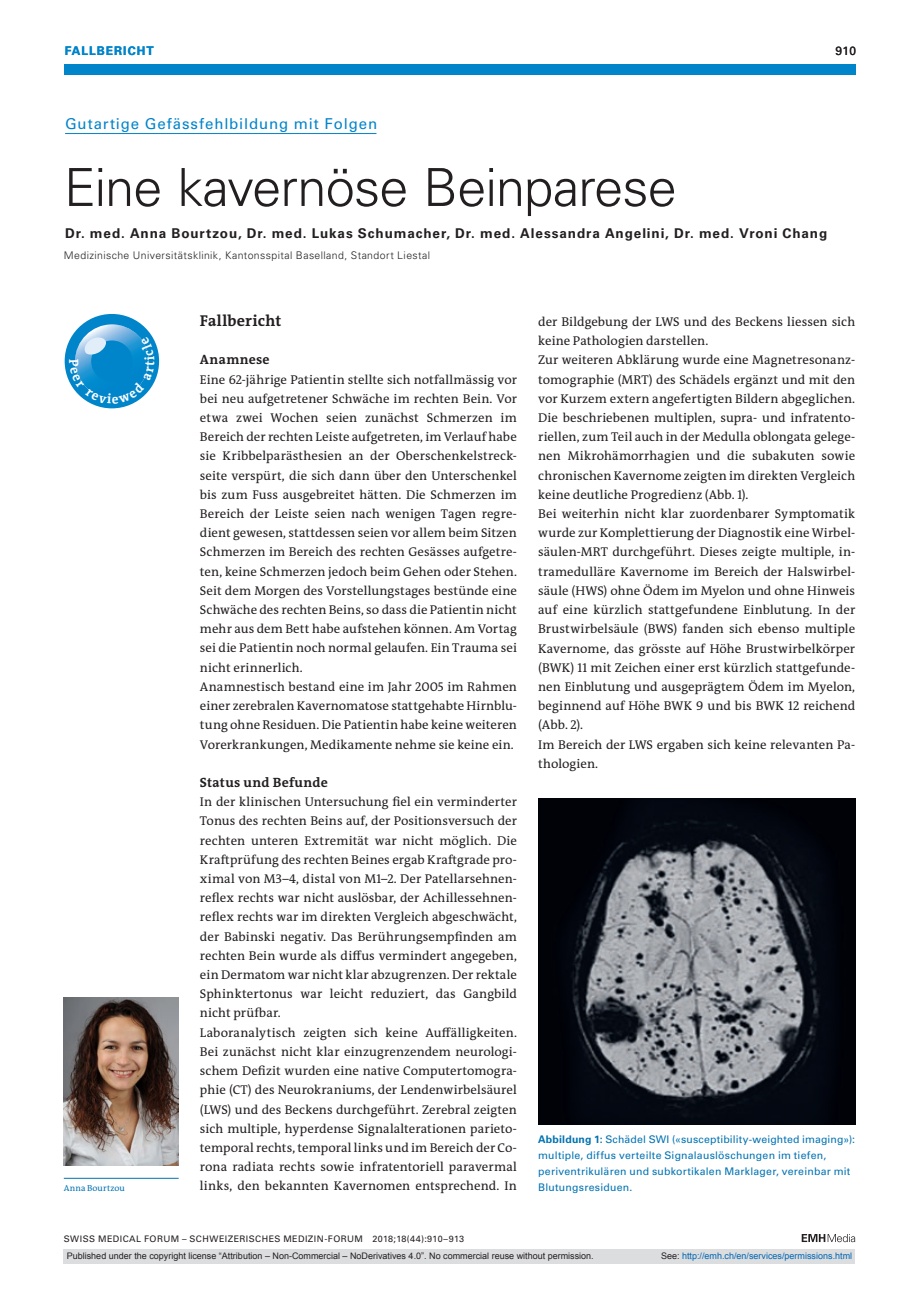
<style>
.page{position:relative;width:919px;height:1289px;background:#fff}
.page>*{position:absolute;margin:0;border:0;box-sizing:border-box;transform-origin:0 0}
.t1{font:300 52.5px "Univers LT Std";letter-spacing:-.02em;color:#231f20}
.t2{font:700 15.75px "The Antiqua B W7";letter-spacing:.015em;color:#231f20}
.t3{font:15px "Univers LT Std";letter-spacing:.06em;color:#0084ca}
.t4{font:700 13.5px "Univers LT Std";letter-spacing:.065em;color:#231f20}
.t5{font:700 13.5px "The Antiqua B W7";letter-spacing:.025em;color:#231f20}
.t6{font:12.75px/19.2px "The Antiqua B W5 Plain";letter-spacing:.005em;color:#231f20}
.t7{font:700 12px "Univers LT Std";letter-spacing:.08em;color:#0084ca}
.t8{font:12px "Univers LT Std";color:#231f20}
.t9{font:10.5px/15.8px "Univers LT Std";letter-spacing:.02em;color:#0072b2}
.t10{font:300 10.5px "Univers LT Std";letter-spacing:.035em;color:#231f20}
.t11{font:9px "Arial";color:#231f20}
.t12{font:9px "Univers LT Std";letter-spacing:.05em;color:#231f20}
.t13{font:9px "Arial";color:#0166b3}
.t14{font:8.7px "The Antiqua B W5 Plain";letter-spacing:.015em;color:#0072b2}
.s1{font-weight:700}
.s2{color:#231f20}
</style>
<div class="page">
<div style="left:64px;top:64px;width:791px;height:10px;background:#0084ca"></div>
<svg style="left:801px;top:1234px;width:54px;height:8px"></svg>
<hr style="left:65px;top:133px;width:311px;height:1px;background:#0084ca">
<hr style="left:64px;top:1177px;width:115px;height:1px;background:#0072b2">
<img style="left:64px;top:997px;width:115px;height:168px">
<img style="left:538px;top:798px;width:317px;height:326px">
<div style="left:64px;top:1248px;width:791px;height:15px;background:#dcdddf"></div>
<svg style="left:65px;top:314px;width:94px;height:94px"></svg>
<p class="t7" style="left:65px;top:44px;width:49px">FALLBERI</p>
<p class="t7" style="left:128px;top:44px;width:19px">CHT</p>
<p class="t8" style="left:835px;top:44px;width:22px">910</p>
<p class="t7" style="left:72px;top:44px;width:10px">allb</p>
<p class="t7" style="left:106px;top:44px;width:49px">ericht</p>
<p class="t3" style="left:65px;top:115px;width:313px">Gutartige Gefässfehlbildung mit Folgen</p>
<h1 class="t1" style="left:64px;top:156px;width:614px">Eine kavernöse Beinparese</h1>
<p class="t4" style="left:65px;top:225px;width:763px">Dr. med. Anna Bourtzou, Dr. med. Lukas Schumacher, Dr. med. Alessandra Angelini, Dr. med. Vroni Chang</p>
<p class="t10" style="left:64px;top:249px;width:368px">Medizinische Universitätsklinik, Kantonsspital Baselland, Standort Liestal</p>
<p class="t14" style="left:64px;top:1181px;width:63px">Anna Bourtzou</p>
<p class="t2" style="left:200px;top:310px;width:83px">Fallbericht</p>
<p class="t5" style="left:200px;top:351px;width:71px">Anamnese</p>
<p class="t6" style="left:200px;top:370px;width:318px">Eine 62-jährige Patientin stellte sich notfallmässig vor bei neu aufgetretener Schwäche im rechten Bein. Vor etwa zwei Wochen seien zunächst Schmerzen im Bereich der rechten Leiste aufgetreten, im Verlauf habe sie Kribbelparästhesien an der Oberschenkelstreck&shy;seite verspürt, die sich dann über den Unterschenkel bis zum Fuss ausgebreitet hätten. Die Schmerzen im Bereich der Leiste seien nach wenigen Tagen regre&shy;dient gewesen, stattdessen seien vor allem beim Sitzen Schmerzen im Bereich des rechten Gesässes aufgetre&shy;ten, keine Schmerzen jedoch beim Gehen oder Stehen.<br>Seit dem Morgen des Vorstellungstages bestünde eine Schwäche des rechten Beins, so dass die Patientin nicht mehr aus dem Bett habe aufstehen können. Am Vortag sei die Patientin noch normal gelaufen. Ein Trauma sei nicht erinnerlich.<br>Anamnestisch bestand eine im Jahr 2005 im Rahmen einer zerebralen Kavernomatose stattgehabte Hirnblu&shy;tung ohne Residuen. Die Patientin habe keine weiteren Vorerkrankungen, Medikamente nehme sie keine ein.</p>
<p class="t5" style="left:200px;top:773px;width:129px">Status und Befunde</p>
<p class="t6" style="left:200px;top:792px;width:318px">In der klinischen Untersuchung fiel ein verminderter Tonus des rechten Beins auf, der Positionsversuch der rechten unteren Extremität war nicht möglich. Die Kraftprüfung des rechten Beines ergab Kraftgrade pro&shy;ximal von M3–4, distal von M1–2. Der Patellarsehnen&shy;reflex rechts war nicht auslösbar, der Achillessehnen&shy;reflex rechts war im direkten Vergleich abgeschwächt, der Babinski negativ. Das Berührungsempfinden am rechten Bein wurde als diffus vermindert angegeben, ein Dermatom war nicht klar abzugrenzen. Der rektale Sphinktertonus war leicht reduziert, das Gangbild nicht prüfbar.<br>Laboranalytisch zeigten sich keine Auffälligkeiten.<br>Bei zunächst nicht klar einzugrenzendem neurologi&shy;schem Defizit wurden eine native Computertomogra&shy;phie (CT) des Neurokraniums, der Lendenwirbelsäurel (LWS) und des Beckens durchgeführt. Zerebral zeigten sich multiple, hyperdense Signalalterationen parieto&shy;temporal rechts, temporal links und im Bereich der Co&shy;rona radiata rechts sowie infratentoriell paravermal links, den bekannten Kavernomen entsprechend. In</p>
<p class="t12" style="left:64px;top:1233px;width:402px">SWISS MEDICAL FORUM – SCHWEIZERISCHES MEDIZIN-FORUM 2018;18(44):910–913</p>
<p class="t6" style="left:538px;top:312px;width:318px">der Bildgebung der LWS und des Beckens liessen sich keine Pathologien darstellen.<br>Zur weiteren Abklärung wurde eine Magnetresonanz&shy;tomographie (MRT) des Schädels ergänzt und mit den vor Kurzem extern angefertigten Bildern abgeglichen.<br>Die beschriebenen multiplen, supra- und infratento&shy;riellen, zum Teil auch in der Medulla oblongata gelege&shy;nen Mikrohämorrhagien und die subakuten sowie chronischen Kavernome zeigten im direkten Vergleich keine deutliche Progredienz (Abb. 1).<br>Bei weiterhin nicht klar zuordenbarer Symptomatik wurde zur Komplettierung der Diagnostik eine Wirbel&shy;säulen-MRT durchgeführt. Dieses zeigte multiple, in&shy;tramedulläre Kavernome im Bereich der Halswirbel&shy;säule (HWS) ohne Ödem im Myelon und ohne Hinweis auf eine kürzlich stattgefundene Einblutung. In der Brustwirbelsäule (BWS) fanden sich ebenso multiple Kavernome, das grösste auf Höhe Brustwirbelkörper (BWK) 11 mit Zeichen einer erst kürzlich stattgefunde&shy;nen Einblutung und ausgeprägtem Ödem im Myelon, beginnend auf Höhe BWK 9 und bis BWK 12 reichend (Abb. 2).<br>Im Bereich der LWS ergaben sich keine relevanten Pa&shy;thologien.</p>
<p class="t9" style="left:538px;top:1131px;width:318px"><span class="s1">Abbildung 1:</span> Schädel SWI («susceptibility-weighted imaging»): multiple, diffus verteilte Signalauslöschungen im tiefen, periventrikulären und subkortikalen Marklager, vereinbar mit Blutungsresiduen.</p>
<p class="t11" style="left:67px;top:1250px;width:528px">Published under the copyright license “Attribution – Non-Commercial – NoDerivatives 4.0”. No commercial reuse without permission.</p>
<p class="t13" style="left:661px;top:1250px;width:193px"><span class="s2">See:</span> http://emh.ch/en/services/permissions.html</p>
</div>
